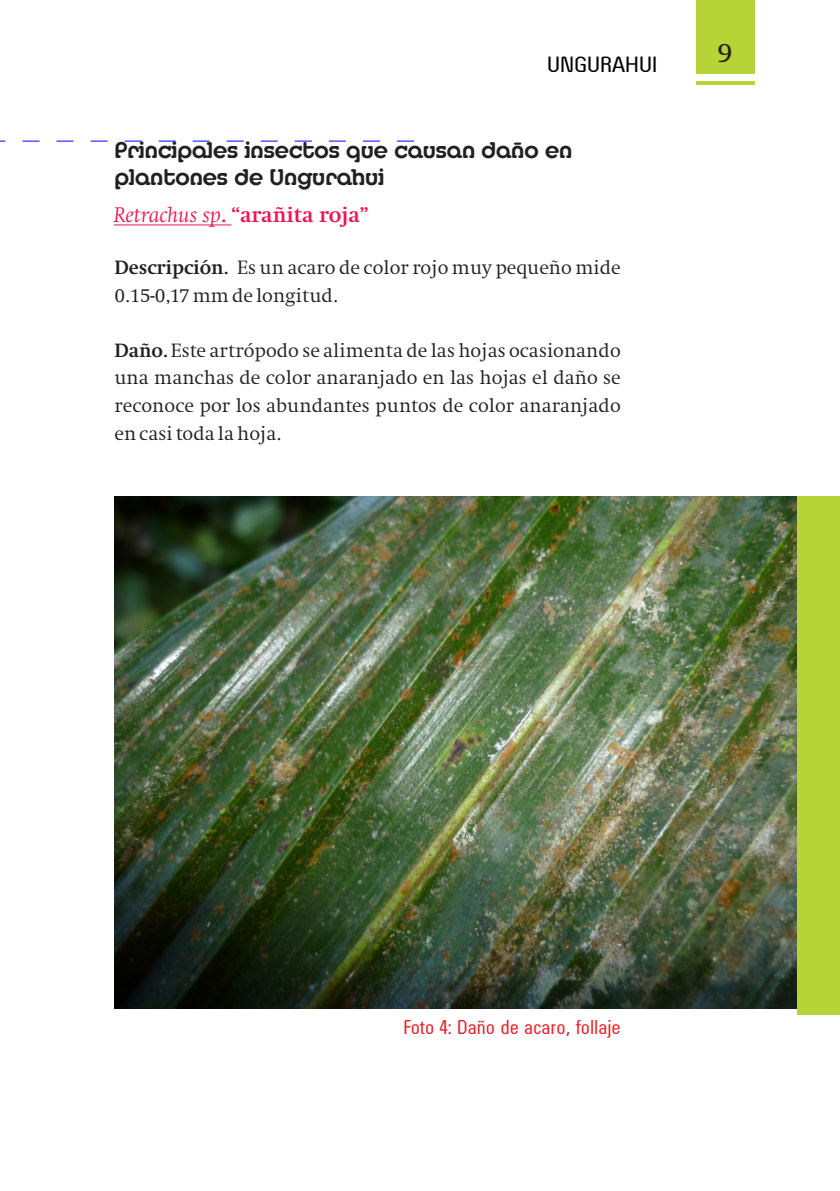
<style>
.page{position:relative;width:840px;height:1191px;background:#fff}
.page>*{position:absolute;margin:0;border:0;box-sizing:border-box;transform-origin:0 0}
.t1{font:28px "Swift EF";color:#231f20}
.t2{font:500 22px/27.6px "Desiree Becker";color:#231f20}
.t3{font:700 22px "Swift EF";color:#ed1651}
.t4{font:22px "Order";color:#000;scale:1.11 1}
.t5{font:300 20px/27.6px "Swift EF";color:#231f20}
.t6{font:20px "Order";color:#ed1c24}
.s1{font-weight:300;font-style:italic}
.s2{font-weight:700}
</style>
<div class="page">
<img style="left:114px;top:496px;width:682px;height:512px">
<hr style="left:114px;top:224px;width:107px;height:1px;background:#ed1651">
<div style="left:695px;top:0;width:59px;height:85px;background:#b7d437"></div>
<div style="left:695px;top:74px;width:59px;height:7px;background:#fff"></div>
<svg style="left:0;top:141px;width:414px;height:1px"></svg>
<div style="left:796px;top:496px;width:43px;height:518px;background:#b7d437"></div>
<p class="t4" style="left:546px;top:56px;width:101px">UNGURAHUI</p>
<p class="t2" style="left:114px;top:138px;width:459px">Principales insectos que causan daño en plantones de Ungurahui</p>
<p class="t3" style="left:114px;top:207px;width:256px"><span class="s1">Retrachus sp</span>. “arañita roja”</p>
<p class="t5" style="left:114px;top:255px;width:507px"><span class="s2">Descripción.</span> Es un acaro de color rojo muy pequeño mide<br>0.15-0,17 mm de longitud.</p>
<p class="t5" style="left:114px;top:338px;width:507px;text-align:justify"><span class="s2">Daño.</span> Este artrópodo se alimenta de las hojas ocasionando una manchas de color anaranjado en las hojas el daño se reconoce por los abundantes puntos de color anaranjado en casi toda la hoja.</p>
<h1 class="t1" style="left:717px;top:43px;width:16px">9</h1>
<p class="t6" style="left:403px;top:1019px;width:218px">Foto 4: Daño de acaro, follaje</p>
</div>
